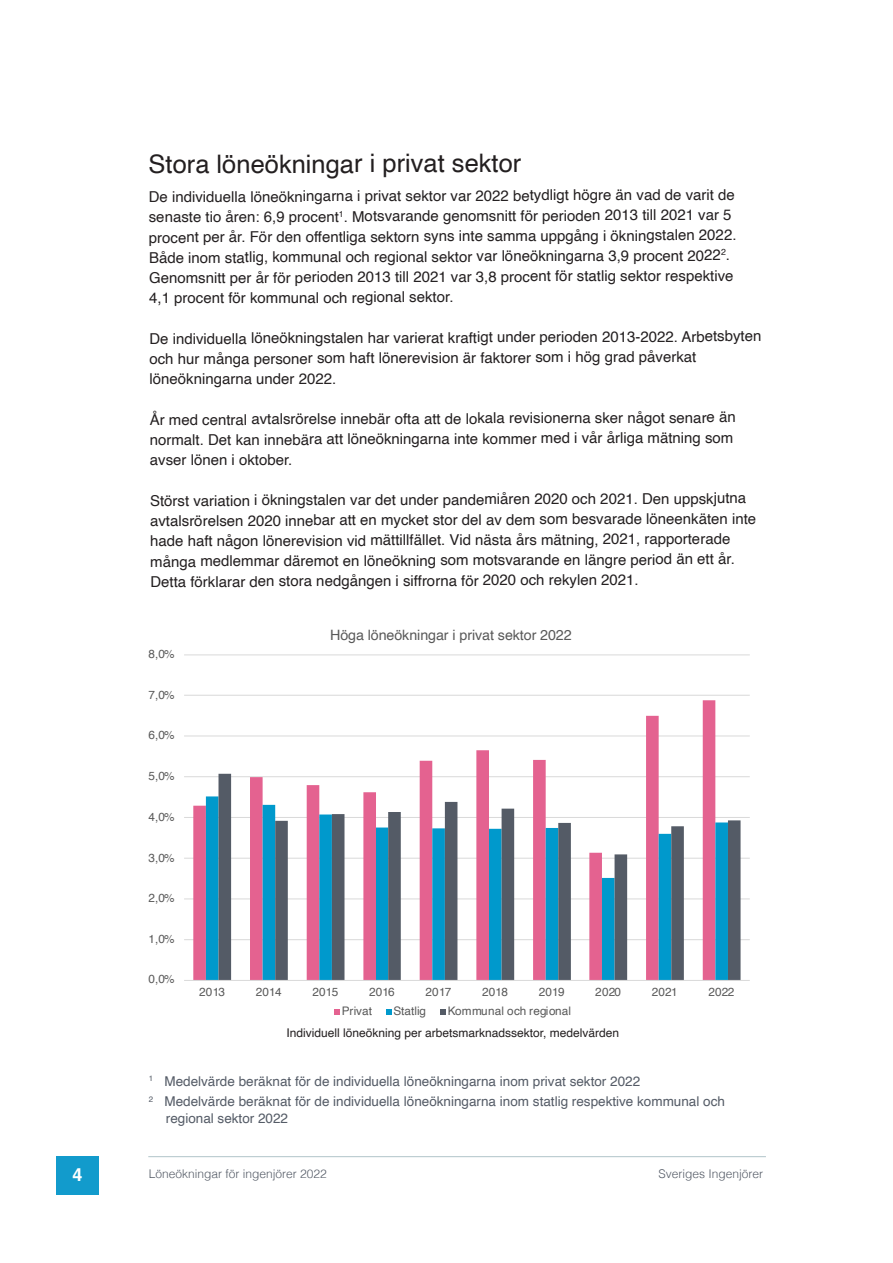
<style>
.page{position:relative;width:893px;height:1263px;background:#fff}
.page>*{position:absolute;margin:0;border:0;box-sizing:border-box;transform-origin:0 0}
.Brödtext__1_bred_spa{font:25.5px "Helvetica";letter-spacing:-.005em;color:#231f20}
.t1{font:700 18px "Helvetica";color:#fff}
.Brödtext__1_bred_spa-2{font:15px/20.4px "Helvetica";letter-spacing:-.005em;color:#231f20}
.t2{font:14.25px "Helvetica";letter-spacing:-.005em;color:#595959}
.Brödtext{font:13.5px/16.2px "Helvetica";color:#545b66}
.Brödtext__1_bred_spa-3{font:12px "Helvetica";color:#231f20}
.t3{font:300 12px "Helvetica";color:#545b66}
.t4{font:11.7px "Helvetica";letter-spacing:.015em;color:#595959}
</style>
<div class="page">
<div style="left:56px;top:1157px;width:43px;height:38px;background:#129bcc"></div>
<hr style="left:148px;top:1156px;width:618px;height:1px;background:#b0c4c9">
<hr style="left:184px;top:939px;width:566px;height:1px;background:#d9d9d9">
<hr style="left:184px;top:899px;width:566px;height:1px;background:#d9d9d9">
<hr style="left:184px;top:858px;width:566px;height:1px;background:#d9d9d9">
<hr style="left:184px;top:817px;width:566px;height:1px;background:#d9d9d9">
<hr style="left:184px;top:776px;width:566px;height:1px;background:#d9d9d9">
<hr style="left:184px;top:736px;width:566px;height:1px;background:#d9d9d9">
<hr style="left:184px;top:695px;width:566px;height:1px;background:#d9d9d9">
<hr style="left:184px;top:655px;width:566px;height:1px;background:#d9d9d9">
<svg style="left:193px;top:700px;width:522px;height:280px"></svg>
<div style="left:206px;top:796px;width:12px;height:184px;background:#09c"></div>
<svg style="left:218px;top:774px;width:522px;height:206px"></svg>
<hr style="left:184px;top:980px;width:566px;height:1px;background:#d9d9d9">
<svg style="left:334px;top:1009px;width:5px;height:5px"></svg>
<svg style="left:386px;top:1009px;width:5px;height:5px"></svg>
<svg style="left:440px;top:1009px;width:5px;height:5px"></svg>
<p class="Brödtext__1_bred_spa" style="left:149px;top:144px;width:374px">Stora löneökningar i privat sektor</p>
<p class="Brödtext__1_bred_spa-2" style="left:149px;top:186px;width:589px">De individuella löneökningarna i privat sektor var 2022 betydligt högre än vad de varit de senaste tio åren: 6,9 procent<sup>1</sup>. Motsvarande genomsnitt för perioden 2013 till 2021 var 5 procent per år. För den offentliga sektorn syns inte samma uppgång i ökningstalen 2022.<br>Både inom statlig, kommunal och regional sektor var löneökningarna 3,9 procent 2022<sup>2</sup>.<br>Genomsnitt per år för perioden 2013 till 2021 var 3,8 procent för statlig sektor respektive 4,1 procent för kommunal och regional sektor.</p>
<p class="Brödtext__1_bred_spa-2" style="left:149px;top:327px;width:614px">De individuella löneökningstalen har varierat kraftigt under perioden 2013-2022. Arbetsbyten och hur många personer som haft lönerevision är faktorer som i hög grad påverkat löneökningarna under 2022.</p>
<p class="Brödtext__1_bred_spa-2" style="left:150px;top:408px;width:588px">År med central avtalsrörelse innebär ofta att de lokala revisionerna sker något senare än normalt. Det kan innebära att löneökningarna inte kommer med i vår årliga mätning som avser lönen i oktober.</p>
<p class="Brödtext__1_bred_spa-2" style="left:150px;top:490px;width:608px">Störst variation i ökningstalen var det under pandemiåren 2020 och 2021. Den uppskjutna avtalsrörelsen 2020 innebar att en mycket stor del av dem som besvarade löneenkäten inte hade haft någon lönerevision vid mättillfället. Vid nästa års mätning, 2021, rapporterade många medlemmar däremot en löneökning som motsvarande en längre period än ett år.<br>Detta förklarar den stora nedgången i siffrorna för 2020 och rekylen 2021.</p>
<p class="t4" style="left:148px;top:645px;width:28px">8,0%</p>
<p class="t4" style="left:148px;top:685px;width:28px">7,0%</p>
<p class="t4" style="left:148px;top:726px;width:28px">6,0%</p>
<p class="t4" style="left:148px;top:767px;width:28px">5,0%</p>
<p class="t4" style="left:148px;top:808px;width:28px">4,0%</p>
<p class="t4" style="left:148px;top:848px;width:28px">3,0%</p>
<p class="t4" style="left:148px;top:889px;width:28px">2,0%</p>
<p class="t4" style="left:148px;top:929px;width:28px">1,0%</p>
<p class="t4" style="left:148px;top:970px;width:28px">0,0%</p>
<p class="t2" style="left:330px;top:624px;width:243px">Höga löneökningar i privat sektor 2022</p>
<p class="t4" style="left:199px;top:982px;width:27px">2013</p>
<p class="t4" style="left:256px;top:982px;width:27px">2014</p>
<p class="t4" style="left:312px;top:982px;width:27px">2015</p>
<p class="t4" style="left:369px;top:982px;width:27px">2016</p>
<p class="t4" style="left:426px;top:982px;width:27px">2017</p>
<p class="t4" style="left:482px;top:982px;width:27px">2018</p>
<p class="t4" style="left:539px;top:982px;width:27px">2019</p>
<p class="t4" style="left:595px;top:982px;width:27px">2020</p>
<p class="t4" style="left:652px;top:982px;width:27px">2021</p>
<p class="t4" style="left:708px;top:982px;width:27px">2022</p>
<p class="t4" style="left:342px;top:1002px;width:32px">Privat</p>
<p class="t4" style="left:394px;top:1002px;width:34px">Statlig</p>
<p class="t4" style="left:448px;top:1002px;width:125px">Kommunal och regional</p>
<p class="Brödtext__1_bred_spa-3" style="left:286px;top:1023px;width:334px">Individuell löneökning per arbetsmarknadssektor, medelvärden</p>
<p class="Brödtext" style="left:149px;top:1073px;width:493px"><sup>1</sup> Medelvärde beräknat för de individuella löneökningarna inom privat sektor 2022</p>
<p class="Brödtext" style="left:166px;top:1094px;width:561px;text-indent:-17px"><sup>2</sup> Medelvärde beräknat för de individuella löneökningarna inom statlig respektive kommunal och regional sektor 2022</p>
<p class="t1" style="left:73px;top:1164px;width:12px">4</p>
<p class="t3" style="left:149px;top:1164px;width:180px">Löneökningar för ingenjörer 2022</p>
<p class="t3" style="left:659px;top:1163px;width:106px">Sveriges Ingenjörer</p>
</div>
